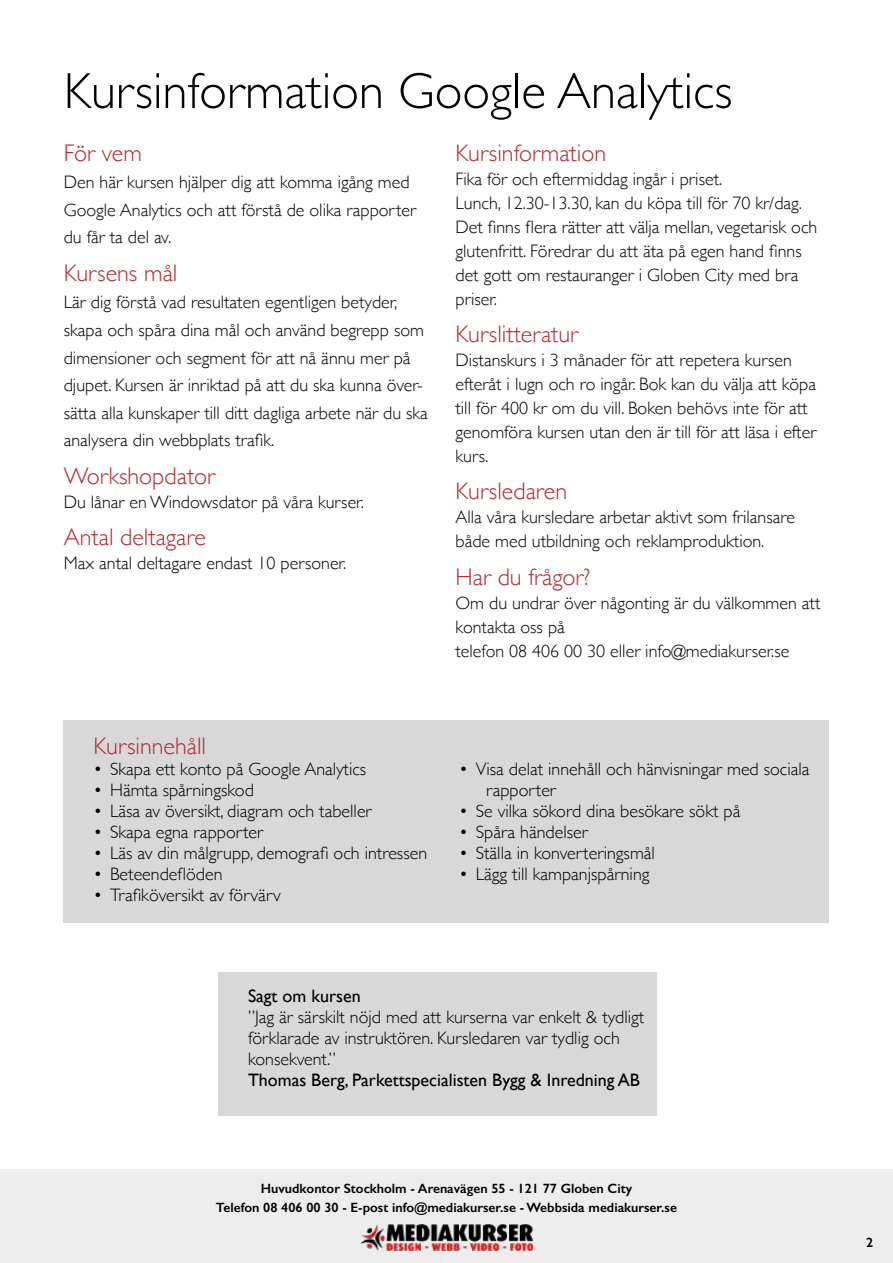
<style>
.page{position:relative;width:893px;height:1263px;background:#fff}
.page>*{position:absolute;margin:0;border:0;box-sizing:border-box;transform-origin:0 0}
.t1{font:300 51px "Gill Sans";color:#000}
.t2{font:300 24px "Gill Sans";color:#b2292e}
.t3{font:300 18px/24px "Gill Sans";color:#000}
.t4{font:18px "Gill Sans";color:#000}
.t5{font:600 13.5px/19.2px "Gill Sans";color:#000;text-align:center}
</style>
<div class="page">
<div style="left:0;top:1169px;width:893px;height:94px;background:#ededed"></div>
<img style="left:361px;top:1224px;width:171px;height:26px">
<div style="left:64px;top:720px;width:765px;height:202px;background:#d8d8d8"></div>
<div style="left:218px;top:972px;width:439px;height:144px;background:#d8d8d8"></div>
<h1 class="t1" style="left:64px;top:51px;width:670px">Kursinformation Google Analytics</h1>
<h2 class="t2" style="left:64px;top:134px;width:80px">För vem</h2>
<p class="t3" style="left:64px;top:168px;width:354px;line-height:27.6px">Den här kursen hjälper dig att komma igång med<br>Google Analytics och att förstå de olika rapporter du får ta del av.</p>
<h2 class="t2" style="left:64px;top:254px;width:115px">Kursens mål</h2>
<p class="t3" style="left:64px;top:288px;width:366px;line-height:27.6px">Lär dig förstå vad resultaten egentligen betyder, skapa och spåra dina mål och använd begrepp som dimensioner och segment för att nå ännu mer på djupet. Kursen är inriktad på att du ska kunna över&shy;sätta alla kunskaper till ditt dagliga arbete när du ska analysera din webbplats trafik.</p>
<h2 class="t2" style="left:64px;top:457px;width:153px">Workshopdator</h2>
<p class="t3" style="left:64px;top:489px;width:302px">Du lånar en Windowsdator på våra kurser.</p>
<h2 class="t2" style="left:64px;top:518px;width:144px">Antal deltagare</h2>
<p class="t3" style="left:64px;top:550px;width:284px">Max antal deltagare endast 10 personer.</p>
<h2 class="t2" style="left:455px;top:134px;width:152px">Kursinformation</h2>
<p class="t3" style="left:455px;top:166px;width:363px">Fika för och eftermiddag ingår i priset.<br>Lunch, 12.30-13.30, kan du köpa till för 70 kr/dag.<br>Det finns flera rätter att välja mellan, vegetarisk och glutenfritt. Föredrar du att äta på egen hand finns det gott om restauranger i Globen City med bra priser.</p>
<h2 class="t2" style="left:455px;top:315px;width:124px">Kurslitteratur</h2>
<p class="t3" style="left:455px;top:347px;width:362px">Distanskurs i 3 månader för att repetera kursen efteråt i lugn och ro ingår. Bok kan du välja att köpa till för 400 kr om du vill. Boken behövs inte för att genomföra kursen utan den är till för att läsa i efter kurs.</p>
<h2 class="t2" style="left:455px;top:472px;width:113px">Kursledaren</h2>
<p class="t3" style="left:455px;top:504px;width:341px">Alla våra kursledare arbetar aktivt som frilansare både med utbildning och reklamproduktion.</p>
<h2 class="t2" style="left:455px;top:558px;width:136px">Har du frågor?</h2>
<p class="t3" style="left:455px;top:590px;width:366px">Om du undrar över någonting är du välkommen att kontakta oss på<br>telefon 08 406 00 30 eller info@mediakurser.se</p>
<h2 class="t2" style="left:94px;top:727px;width:114px">Kursinnehåll</h2>
<p class="t3" style="left:94px;top:756px;width:274px">• Skapa ett konto på Google Analytics</p>
<p class="t3" style="left:94px;top:777px;width:162px">• Hämta spårningskod</p>
<p class="t3" style="left:94px;top:798px;width:280px">• Läsa av översikt, diagram och tabeller</p>
<p class="t3" style="left:94px;top:819px;width:171px">• Skapa egna rapporter</p>
<p class="t3" style="left:94px;top:840px;width:335px">• Läs av din målgrupp, demografi och intressen</p>
<p class="t3" style="left:94px;top:861px;width:130px">• Beteendeflöden</p>
<p class="t3" style="left:94px;top:882px;width:189px">• Trafiköversikt av förvärv</p>
<p class="t3" style="left:486px;top:757px;width:325px;line-height:21px;text-indent:-27px">• Visa delat innehåll och hänvisningar med sociala rapporter</p>
<p class="t3" style="left:459px;top:798px;width:283px">• Se vilka sökord dina besökare sökt på</p>
<p class="t3" style="left:459px;top:819px;width:130px">• Spåra händelser</p>
<p class="t3" style="left:459px;top:840px;width:197px">• Ställa in konverteringsmål</p>
<p class="t3" style="left:459px;top:861px;width:192px">• Lägg till kampanjspårning</p>
<p class="t4" style="left:248px;top:985px;width:114px">Sagt om kursen</p>
<p class="t3" style="left:248px;top:1006px;width:398px;line-height:21px">”Jag är särskilt nöjd med att kurserna var enkelt &amp; tydligt förklarade av instruktören. Kursledaren var tydlig och konsekvent.”</p>
<p class="t4" style="left:248px;top:1069px;width:393px">Thomas Berg, Parkettspecialisten Bygg &amp; Inredning AB</p>
<p class="t5" style="left:216px;top:1179px;width:463px">Huvudkontor Stockholm - Arenavägen 55 - 121 77 Globen City<br>Telefon 08 406 00 30 - E-post info@mediakurser.se - Webbsida mediakurser.se</p>
<p class="t5" style="left:866px;top:1233px;width:9px">2</p>
</div>
